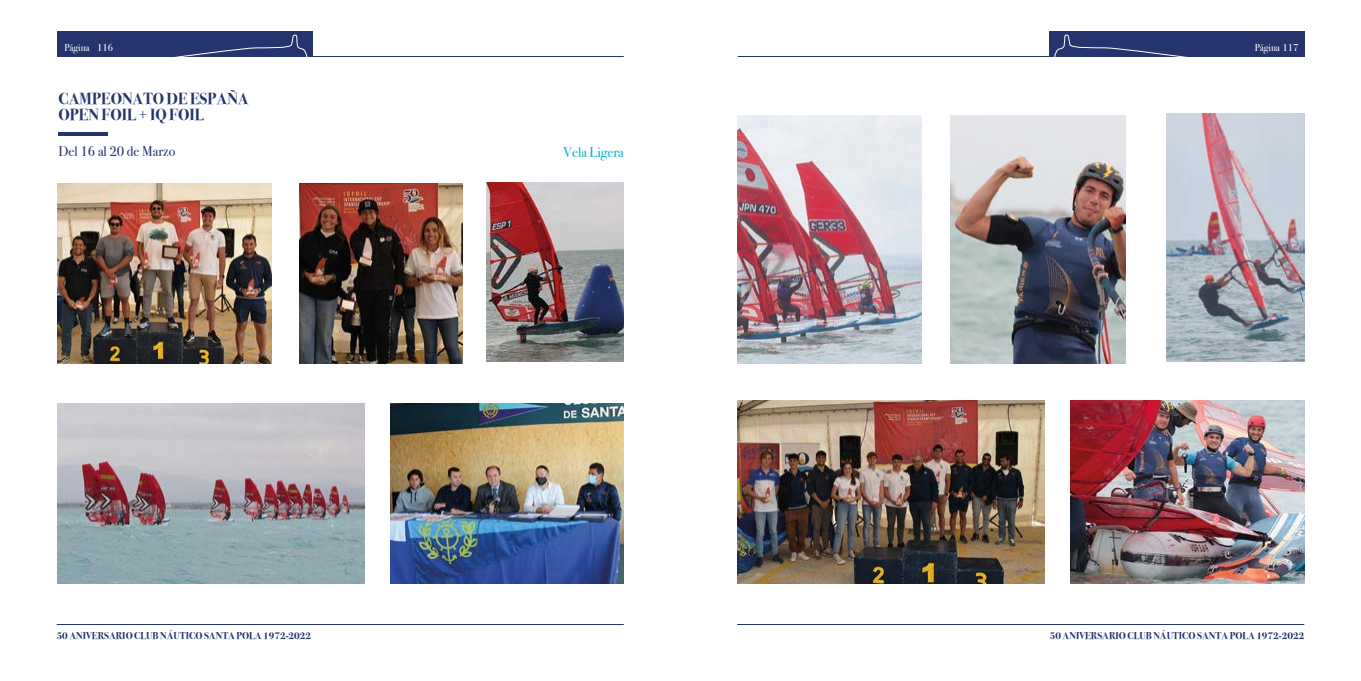
<style>
.page{position:relative;width:1361px;height:681px;background:#fff}
.page>*{position:absolute;margin:0;border:0;box-sizing:border-box;transform-origin:0 0}
.t1{font:700 16px/16px "Bodoni Svty Two ITCTT";color:#25346c}
.t2{font:14px "Bodoni Svty Two ITCTT";color:#25346c}
.t3{font:14px "Bodoni Svty Two ITCTT";color:#00afcd}
.t4{font:700 10px "Bodoni Svty Two ITCTT";color:#25346c}
.t5{font:10px "Bodoni Svty Two ITCTT";color:#fff}
</style>
<div class="page">
<img style="left:58px;top:184px;width:214px;height:179px">
<img style="left:58px;top:404px;width:307px;height:179px">
<img style="left:390px;top:404px;width:234px;height:179px">
<img style="left:299px;top:184px;width:163px;height:179px">
<img style="left:486px;top:182px;width:138px;height:179px">
<img style="left:737px;top:115px;width:185px;height:248px">
<img style="left:737px;top:400px;width:307px;height:183px">
<img style="left:1070px;top:400px;width:234px;height:183px">
<img style="left:950px;top:115px;width:176px;height:248px">
<img style="left:1166px;top:113px;width:138px;height:248px">
<hr style="left:59px;top:132px;width:49px;height:4px;background:#25346c">
<div style="left:57px;top:31px;width:255px;height:26px;background:#25346c"></div>
<div style="left:1049px;top:31px;width:256px;height:26px;background:#25346c"></div>
<svg style="left:175px;top:35px;width:132px;height:22px"></svg>
<svg style="left:1054px;top:35px;width:133px;height:22px"></svg>
<hr style="left:312px;top:56px;width:312px;height:1px;background:#25346c">
<hr style="left:57px;top:624px;width:567px;height:1px;background:#25346c">
<hr style="left:737px;top:624px;width:567px;height:1px;background:#25346c">
<hr style="left:738px;top:56px;width:311px;height:1px;background:#25346c">
<p class="t5" style="left:64px;top:39px;width:27px">Página</p>
<p class="t5" style="left:97px;top:39px;width:17px">116</p>
<p class="t5" style="left:1254px;top:39px;width:45px">Página 117</p>
<h1 class="t1" style="left:59px;top:89px;width:192px">CAMPEONATO DE ESPAÑA<br>OPEN FOIL + IQ FOIL</h1>
<h2 class="t2" style="left:59px;top:139px;width:118px">Del 16 al 20 de Marzo</h2>
<h2 class="t3" style="left:563px;top:141px;width:62px">Vela Ligera</h2>
<p class="t4" style="left:57px;top:627px;width:256px">50 ANIVERSARIO CLUB NÁUTICO SANTA POLA 1972-2022</p>
<p class="t4" style="left:1050px;top:627px;width:256px">50 ANIVERSARIO CLUB NÁUTICO SANTA POLA 1972-2022</p>
</div>
